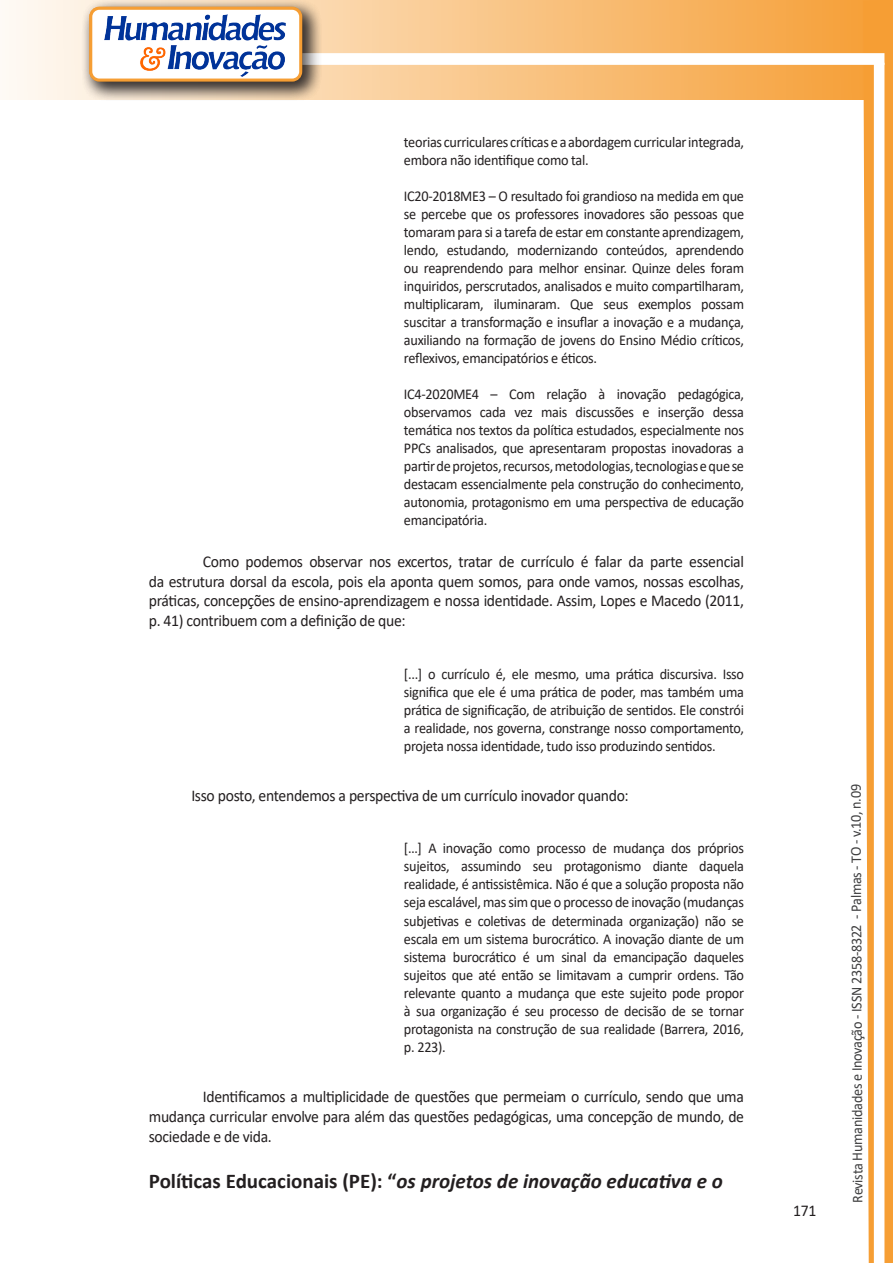
<style>
.page{position:relative;width:893px;height:1263px;background:#fff}
.page>*{position:absolute;margin:0;border:0;box-sizing:border-box;transform-origin:0 0}
.Titulo_2{font:italic 700 21px "Calibri";color:#231f20}
.texto{font:16.5px/19.8px "Calibri";letter-spacing:-.02em;color:#231f20;text-align:justify;scale:.95 1}
.citacao{font:15px/18px "Calibri";letter-spacing:-.02em;color:#231f20;text-align:justify;scale:.95 1}
.t1{font:15px "Calibri";letter-spacing:-.025em;color:#3e3e3f;scale:.95 1}
.s1{font-style:normal}
</style>
<div class="page">
<svg style="left:5px;top:0;width:858px;height:100px;background:#f9c484"></svg>
<div style="left:302px;top:53px;width:582px;height:12px;background:#fff;border:2px solid #fff"></div>
<svg style="left:863px;top:0;width:30px;height:1263px"></svg>
<div style="left:81px;top:0;width:241px;height:102px;background:#231f20;opacity:.75"></div>
<div style="left:91px;top:8px;width:210px;height:72px;background:#fff;border-radius:9px"></div>
<img style="left:104px;top:14px;width:181px;height:62px">
<div style="left:89px;top:7px;width:213px;height:75px;border:3px solid #f69e34;border-radius:9px"></div>
<p class="citacao" style="left:404px;top:133px;width:360px">teorias curriculares críticas e a abordagem curricular integrada, embora não identifique como tal.</p>
<p class="citacao" style="left:404px;top:187px;width:360px">IC20-2018ME3 – O resultado foi grandioso na medida em que se percebe que os professores inovadores são pessoas que tomaram para si a tarefa de estar em constante aprendizagem, lendo, estudando, modernizando conteúdos, aprendendo ou reaprendendo para melhor ensinar. Quinze deles foram inquiridos, perscrutados, analisados e muito compartilharam, multiplicaram, iluminaram. Que seus exemplos possam suscitar a transformação e insuflar a inovação e a mudança, auxiliando na formação de jovens do Ensino Médio críticos, reflexivos, emancipatórios e éticos.</p>
<p class="citacao" style="left:404px;top:385px;width:360px">IC4-2020ME4 – Com relação à inovação pedagógica, observamos cada vez mais discussões e inserção dessa temática nos textos da política estudados, especialmente nos PPCs analisados, que apresentaram propostas inovadoras a partir de projetos, recursos, metodologias, tecnologias e que se destacam essencialmente pela construção do conhecimento, autonomia, protagonismo em uma perspectiva de educação emancipatória.</p>
<p class="texto" style="left:149px;top:551px;width:628px;text-indent:54px">Como podemos observar nos excertos, tratar de currículo é falar da parte essencial da estrutura dorsal da escola, pois ela aponta quem somos, para onde vamos, nossas escolhas, práticas, concepções de ensino-aprendizagem e nossa identidade. Assim, Lopes e Macedo (2011, p. 41) contribuem com a definição de que:</p>
<p class="citacao" style="left:404px;top:664px;width:360px">[...] o currículo é, ele mesmo, uma prática discursiva. Isso significa que ele é uma prática de poder, mas também uma prática de significação, de atribuição de sentidos. Ele constrói a realidade, nos governa, constrange nosso comportamento, projeta nossa identidade, tudo isso produzindo sentidos.</p>
<p class="texto" style="left:191px;top:785px;width:462px">Isso posto, entendemos a perspectiva de um currículo inovador quando:</p>
<p class="citacao" style="left:404px;top:839px;width:360px">[…] A inovação como processo de mudança dos próprios sujeitos, assumindo seu protagonismo diante daquela realidade, é antissistêmica. Não é que a solução proposta não seja escalável, mas sim que o processo de inovação (mudanças subjetivas e coletivas de determinada organização) não se escala em um sistema burocrático. A inovação diante de um sistema burocrático é um sinal da emancipação daqueles sujeitos que até então se limitavam a cumprir ordens. Tão relevante quanto a mudança que este sujeito pode propor à sua organização é seu processo de decisão de se tornar protagonista na construção de sua realidade (Barrera, 2016, p. 223).</p>
<p class="texto" style="left:149px;top:1086px;width:628px;text-indent:54px">Identificamos a multiplicidade de questões que permeiam o currículo, sendo que uma mudança curricular envolve para além das questões pedagógicas, uma concepção de mundo, de sociedade e de vida.</p>
<p class="Titulo_2" style="left:149px;top:1167px;width:575px"><span class="s1">Políticas Educacionais (PE): “</span>os projetos de inovação educativa e o</p>
<p class="texto" style="left:793px;top:1200px;width:26px">171</p>
<p class="t1" style="left:846px;top:1203px;width:442px;rotate:-90deg">Revista Humanidades e Inovação - ISSN 2358-8322 - Palmas - TO - v.10, n.09</p>
</div>
